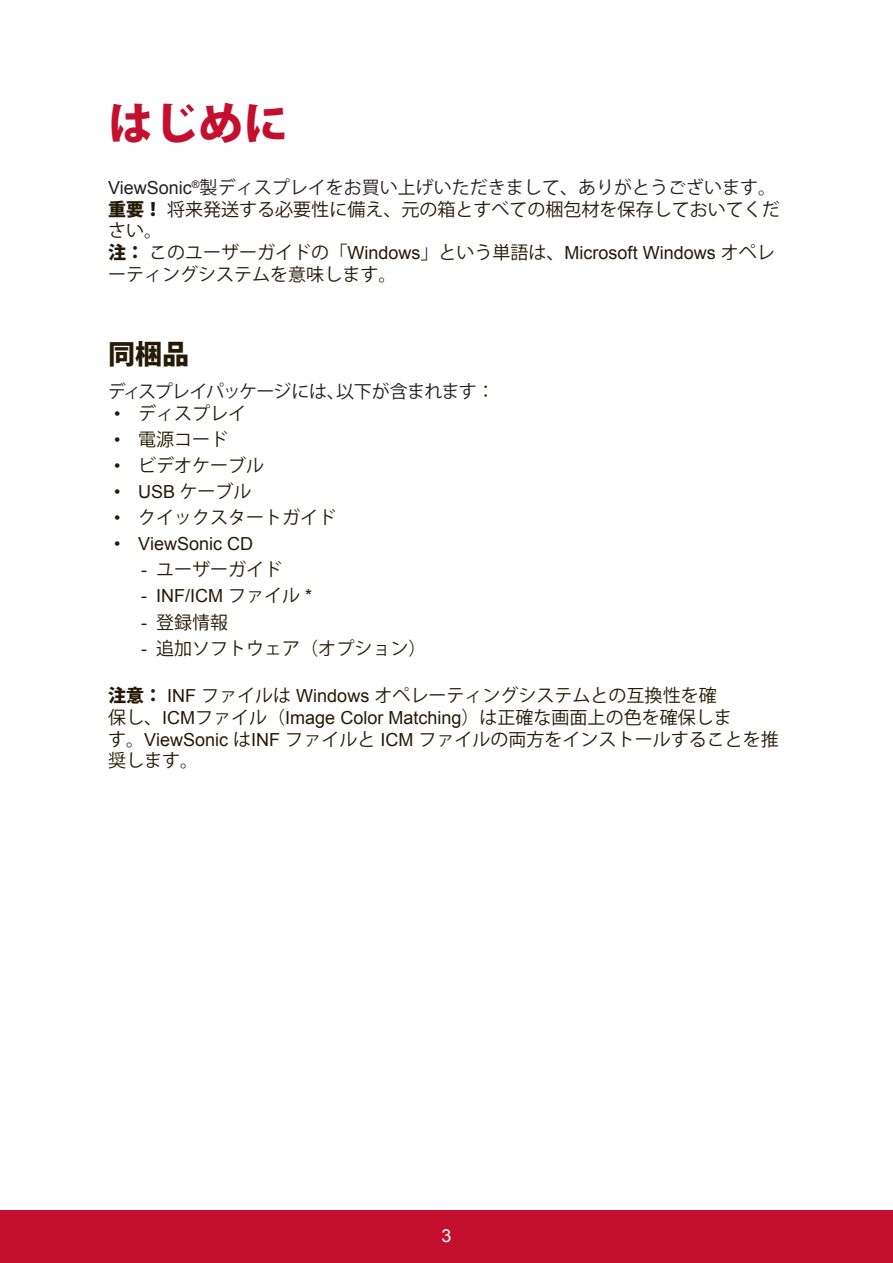
<style>
.page{position:relative;width:893px;height:1263px;background:#fff}
.page>*{position:absolute;margin:0;border:0;box-sizing:border-box;transform-origin:0 0}
.t1{font:800 45px "Koz Go Pro";color:#c3102f}
.t2{font:800 27px "Koz Go Pro";color:#251a05}
.t3{font:18px/21.6px "Koz Go Pro";color:#251a05}
.t4{font:18px "Arial";color:#251a05}
.t5{font:18px "Koz Go Pro";letter-spacing:-.04em;color:#231f20}
.t6{font:18px "Arial";color:#fff}
.s1{font-family:"Arial";color:#231f20}
.s2{color:#231f20}
.s3{font-weight:800}
.s4{font-family:"Koz Go Pro";font-weight:800}
.s5{font-family:"Koz Go Pro"}
.s6{color:#251a05}
.s7{font-family:"Arial"}
</style>
<div class="page">
<div style="left:0;top:1210px;width:892px;height:53px;background:#c3102f"></div>
<h1 class="t1" style="left:108px;top:94px;width:181px">はじめに</h1>
<p class="t3" style="left:108px;top:177px;width:673px"><span class="s1">ViewSonic</span><sup>®</sup><span class="s2">製ディスプレイをお買い上げいただきまして、ありがとうございます。</span><span class="s3">重要！</span>将来発送する必要性に備え、元の箱とすべての梱包材を保存しておいてください。</p>
<p class="t4" style="left:108px;top:241px;width:668px"><span class="s4">注：</span><span class="s5">このユーザーガイドの「</span>Windows<span class="s5">」という単語は、</span>Microsoft Windows <span class="s5">オペレ</span></p>
<p class="t3" style="left:108px;top:264px;width:290px">ーティングシステムを意味します。</p>
<h2 class="t2" style="left:108px;top:337px;width:82px">同梱品</h2>
<p class="t5" style="left:108px;top:380px;width:388px">ディスプレイパッケージには、以下が含まれます<span class="s6">：</span></p>
<p class="t3" style="left:114px;top:403px;width:133px"><span class="s7">•</span> ディスプレイ</p>
<p class="t3" style="left:114px;top:429px;width:115px"><span class="s7">•</span> 電源コード</p>
<p class="t3" style="left:114px;top:455px;width:151px"><span class="s7">•</span> ビデオケーブル</p>
<p class="t4" style="left:114px;top:480px;width:139px">• USB <span class="s5">ケーブル</span></p>
<p class="t3" style="left:114px;top:507px;width:223px"><span class="s7">•</span> クイックスタートガイド</p>
<p class="t4" style="left:114px;top:532px;width:141px">• ViewSonic CD</p>
<p class="t3" style="left:141px;top:559px;width:142px"><span class="s7">-</span> ユーザーガイド</p>
<p class="t4" style="left:141px;top:584px;width:173px">- INF/ICM <span class="s5">ファイル</span> *</p>
<p class="t3" style="left:141px;top:611px;width:88px"><span class="s7">-</span> 登録情報</p>
<p class="t3" style="left:141px;top:637px;width:286px"><span class="s7">-</span> 追加ソフトウェア（オプション）</p>
<p class="t3" style="left:108px;top:685px;width:672px"><span class="s3">注意：</span> <span class="s7">INF</span> ファイルは <span class="s7">Windows</span> オペレーティングシステムとの互換性を確<br>保し、<span class="s7">ICM</span>ファイル（<span class="s7">Image Color Matching</span>）は正確な画面上の色を確保しま<br>す。<span class="s7">ViewSonic</span> は<span class="s7">INF</span> ファイルと <span class="s7">ICM</span> ファイルの両方をインストールすることを推奨します。</p>
<p class="t6" style="left:441px;top:1223px;width:12px">3</p>
</div>
